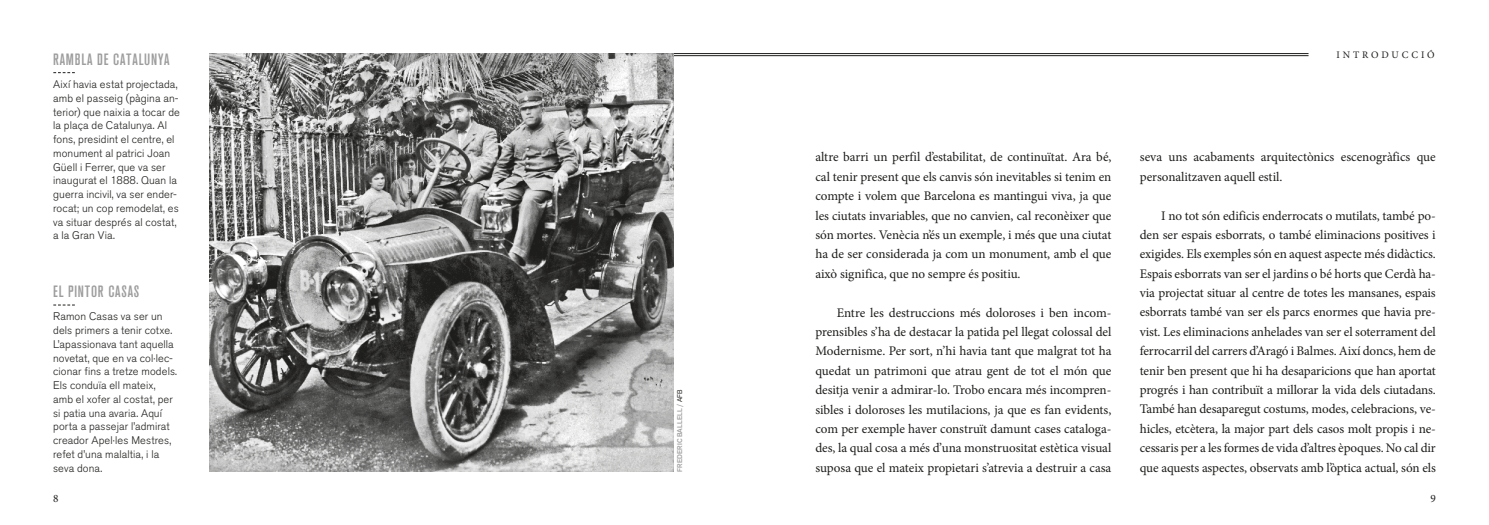
<style>
.page{position:relative;width:1489px;height:525px;background:#fff}
.page>*{position:absolute;margin:0;border:0;box-sizing:border-box;transform-origin:0 0}
.t1{font:500 condensed 16.25px "Akzidenz Grotesk BQ";letter-spacing:.05em;color:#9d9d9d}
.t2{font:13.12px/19.4px "Minion Pro";letter-spacing:-.005em;color:#1d1d1b;text-align:justify}
.t3{font:11.25px "Minion Pro";color:#1d1d1b}
.t4{font:300 11px/13.8px "Akzidenz Grotesk BQ";letter-spacing:.01em;color:#1d1d1b}
.t5{font:10px "Minion Pro";letter-spacing:.29em;color:#1d1d1b}
.t6{font:500 6.88px "Akzid Grtsk Next";letter-spacing:.01em;color:#9d9d9d}
.s1{font-weight:400;color:#1d1d1b}
</style>
<div class="page">
<svg style="left:53px;top:304px;width:22px;height:1px"></svg>
<svg style="left:53px;top:72px;width:22px;height:1px"></svg>
<hr style="left:673px;top:53px;width:635px;height:1px;background:#1d1d1b">
<hr style="left:673px;top:55px;width:635px;height:1px;background:#1d1d1b">
<img style="left:209px;top:53px;width:464px;height:418px">
<p class="t1" style="left:53px;top:50px;width:118px">RAMBLA DE CATALUNYA</p>
<p class="t4" style="left:53px;top:78px;width:128px">Així havia estat projectada, amb el passeig (pàgina an&shy;terior) que naixia a tocar de la plaça de Catalunya. Al fons, presidint el centre, el monument al patrici Joan<br>Güell i Ferrer, que va ser inaugurat el 1888. Quan la guerra incivil, va ser ender&shy;rocat; un cop remodelat, es va situar després al costat, a la Gran Via.</p>
<p class="t1" style="left:53px;top:282px;width:88px">EL PINTOR CASAS</p>
<p class="t4" style="left:53px;top:310px;width:125px">Ramon Casas va ser un dels primers a tenir cotxe.<br>L’apassionava tant aquella novetat, que en va col·lec&shy;cionar fins a tretze models.<br>Els conduïa ell mateix, amb el xofer al costat, per si patia una avaria. Aquí porta a passejar l’admirat creador Apel·les Mestres, refet d’una malaltia, i la seva dona.</p>
<p class="t6" style="left:675px;top:471px;width:83px;rotate:-90deg">FREDERIC BALLELL / <span class="s1">AFB</span></p>
<p class="t5" style="left:1336px;top:48px;width:100px">INTRODUCCIÓ</p>
<p class="t2" style="left:815px;top:147px;width:297px">altre barri un perfil d’estabilitat, de continuïtat. Ara bé, cal tenir present que els canvis són inevitables si tenim en compte i volem que Barcelona es mantingui viva, ja que les ciutats invariables, que no canvien, cal reconèixer que són mortes. Venècia n’és un exemple, i més que una ciutat ha de ser considerada ja com un monument, amb el que això significa, que no sempre és positiu.</p>
<p class="t2" style="left:815px;top:302px;width:297px;text-indent:21px">Entre les destruccions més doloroses i ben incom&shy;prensibles s’ha de destacar la patida pel llegat colossal del Modernisme. Per sort, n’hi havia tant que malgrat tot ha quedat un patrimoni que atrau gent de tot el món que desitja venir a admirar-lo. Trobo encara més incompren&shy;sibles i doloroses les mutilacions, ja que es fan evidents, com per exemple haver construït damunt cases cataloga&shy;des, la qual cosa a més d’una monstruositat estètica visual suposa que el mateix propietari s’atrevia a destruir a casa</p>
<p class="t2" style="left:1139px;top:147px;width:297px">seva uns acabaments arquitectònics escenogràfics que personalitzaven aquell estil.</p>
<p class="t2" style="left:1139px;top:205px;width:297px;text-indent:21px">I no tot són edificis enderrocats o mutilats, també po&shy;den ser espais esborrats, o també eliminacions positives i exigides. Els exemples són en aquest aspecte més didàctics.<br>Espais esborrats van ser el jardins o bé horts que Cerdà ha&shy;via projectat situar al centre de totes les mansanes, espais esborrats també van ser els parcs enormes que havia pre&shy;vist. Les eliminacions anhelades van ser el soterrament del ferrocarril del carrers d’Aragó i Balmes. Així doncs, hem de tenir ben present que hi ha desaparicions que han aportat progrés i han contribuït a millorar la vida dels ciutadans.<br>També han desaparegut costums, modes, celebracions, ve&shy;hicles, etcètera, la major part dels casos molt propis i ne&shy;cessaris per a les formes de vida d’altres èpoques. No cal dir que aquests aspectes, observats amb l’òptica actual, són els</p>
<p class="t3" style="left:53px;top:491px;width:7px">8</p>
<p class="t3" style="left:1430px;top:491px;width:7px">9</p>
</div>
